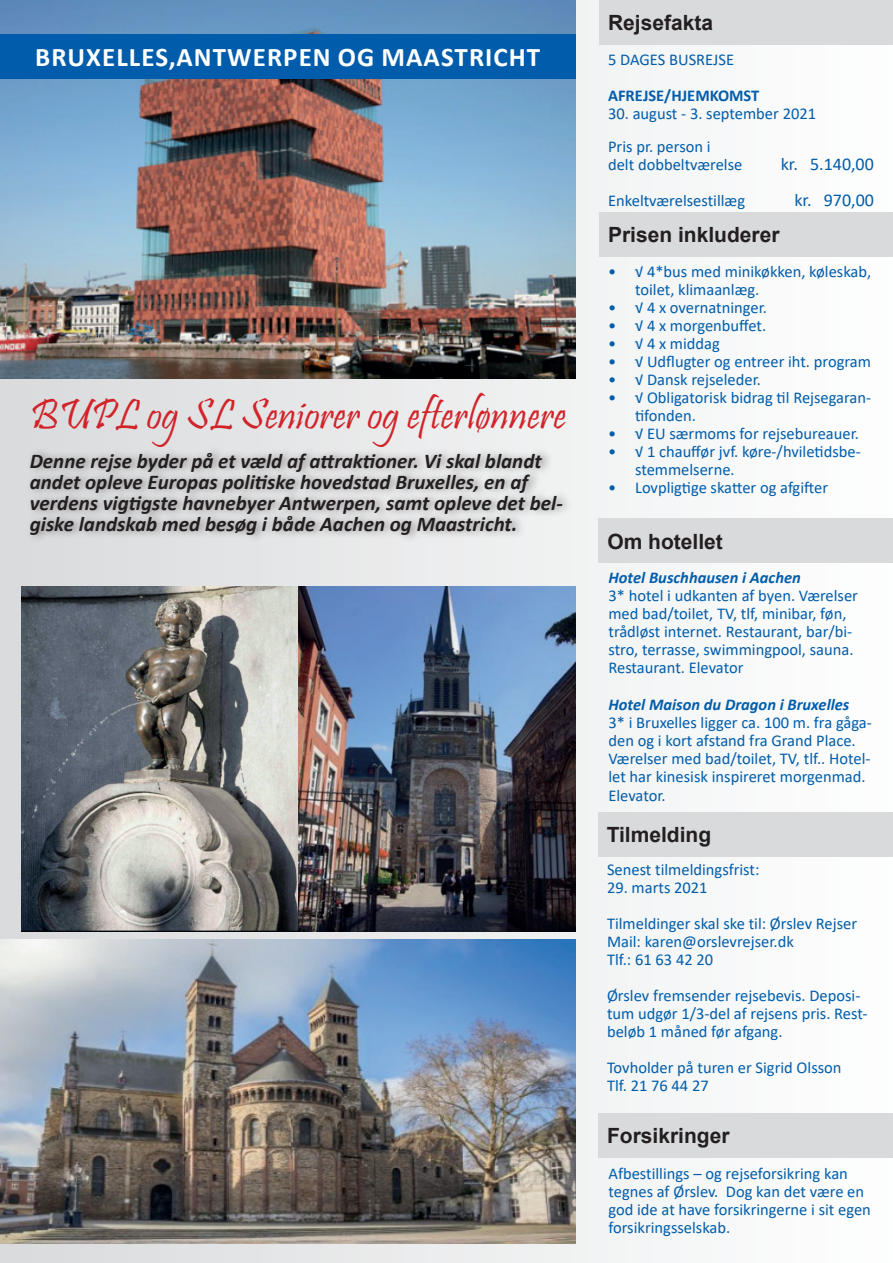
<style>
.page{position:relative;width:893px;height:1263px;background:#fff}
.page>*{position:absolute;margin:0;border:0;box-sizing:border-box;transform-origin:0 0}
.t1{font:43.5px "Pristina";color:#d1232a}
.t2{font:700 27px "Calibri";letter-spacing:.04em;color:#fff}
.t3{font:italic 700 21px/21px "Calibri";color:#231f20}
.t4{font:700 21px "Arial";color:#231f20}
.t5{font:18px "Calibri";color:#015dab}
.t6{font:16.5px/18px "Calibri";color:#015dab}
.t7{font:italic 700 16.5px "Calibri";color:#015dab}
.t8{font:700 16.5px "Calibri";color:#015dab}
</style>
<div class="page">
<div style="left:0;top:0;width:893px;height:1263px;background:linear-gradient(to right,#d5d6d8,#feffff)"></div>
<div style="left:600px;top:0;width:293px;height:45px;background:#d9dadc"></div>
<div style="left:599px;top:519px;width:294px;height:44px;background:#d9dadc"></div>
<div style="left:600px;top:212px;width:293px;height:45px;background:#d9dadc"></div>
<div style="left:27px;top:445px;width:547px;height:98px;background:#231f20;opacity:.44"></div>
<div style="left:598px;top:812px;width:295px;height:44px;background:#d9dadc"></div>
<div style="left:598px;top:1113px;width:295px;height:44px;background:#d9dadc"></div>
<img style="left:0;top:0;width:575px;height:378px">
<div style="left:0;top:34px;width:575px;height:45px;background:#015dab"></div>
<img style="left:0;top:940px;width:575px;height:304px">
<img style="left:21px;top:587px;width:554px;height:344px">
<h2 class="t2" style="left:35px;top:38px;width:507px">BRUXELLES,ANTWERPEN OG MAASTRICHT</h2>
<h1 class="t1" style="left:30px;top:390px;width:537px">BUPL og SL Seniorer og efterlønnere</h1>
<p class="t3" style="left:30px;top:450px;width:535px">Denne rejse byder på et væld af attraktioner. Vi skal blandt andet opleve Europas politiske hovedstad Bruxelles, en af verdens vigtigste havnebyer Antwerpen, samt opleve det bel&shy;giske landskab med besøg i både Aachen og Maastricht.</p>
<p class="t4" style="left:608px;top:8px;width:107px">Rejsefakta</p>
<p class="t6" style="left:608px;top:50px;width:128px">5 DAGES BUSREJSE</p>
<p class="t8" style="left:608px;top:84px;width:153px">AFREJSE/HJEMKOMST</p>
<p class="t6" style="left:608px;top:97px;width:210px;line-height:33px">30. august - 3. september 2021<br>Pris pr. person i</p>
<p class="t6" style="left:608px;top:155px;width:136px">delt dobbeltværelse</p>
<p class="t5" style="left:781px;top:152px;width:95px">kr. 5.140,00</p>
<p class="t6" style="left:608px;top:191px;width:139px">Enkeltværelsestillæg</p>
<p class="t5" style="left:794px;top:188px;width:81px">kr. 970,00</p>
<p class="t4" style="left:608px;top:220px;width:173px">Prisen inkluderer</p>
<p class="t6" style="left:635px;top:262px;width:238px;text-indent:-27px">• √ 4*bus med minikøkken, køleskab, toilet, klimaanlæg.</p>
<p class="t6" style="left:608px;top:298px;width:160px">• √ 4 x overnatninger.</p>
<p class="t6" style="left:608px;top:316px;width:160px">• √ 4 x morgenbuffet.</p>
<p class="t6" style="left:608px;top:334px;width:113px">• √ 4 x middag</p>
<p class="t6" style="left:608px;top:352px;width:264px">• √ Udflugter og entreer iht. program</p>
<p class="t6" style="left:608px;top:370px;width:154px">• √ Dansk rejseleder.</p>
<p class="t6" style="left:635px;top:388px;width:238px;text-indent:-27px">• √ Obligatorisk bidrag til Rejsegaran&shy;tifonden.</p>
<p class="t6" style="left:608px;top:424px;width:252px">• √ EU særmoms for rejsebureauer.</p>
<p class="t6" style="left:635px;top:442px;width:227px;text-indent:-27px">• √ 1 chauffør jvf. køre-/hviletidsbe&shy;stemmelserne.</p>
<p class="t6" style="left:608px;top:478px;width:222px">• Lovpligtige skatter og afgifter</p>
<p class="t4" style="left:607px;top:526px;width:117px">Om hotellet</p>
<p class="t7" style="left:608px;top:565px;width:194px">Hotel Buschhausen i Aachen</p>
<p class="t6" style="left:608px;top:586px;width:251px">3* hotel i udkanten af byen. Værelser med bad/toilet, TV, tlf, minibar, føn, trådløst internet. Restaurant, bar/bi&shy;stro, terrasse, swimmingpool, sauna.<br>Restaurant. Elevator</p>
<p class="t7" style="left:608px;top:693px;width:242px">Hotel Maison du Dragon i Bruxelles</p>
<p class="t6" style="left:608px;top:714px;width:265px">3* i Bruxelles ligger ca. 100 m. fra gåga&shy;den og i kort afstand fra Grand Place.<br>Værelser med bad/toilet, TV, tlf.. Hotel&shy;let har kinesisk inspireret morgenmad.<br>Elevator.</p>
<p class="t4" style="left:607px;top:820px;width:106px">Tilmelding</p>
<p class="t6" style="left:607px;top:860px;width:154px">Senest tilmeldingsfrist:</p>
<p class="t6" style="left:607px;top:869px;width:252px;line-height:36px">29. marts 2021<br>Tilmeldinger skal ske til: Ørslev Rejser</p>
<p class="t6" style="left:607px;top:932px;width:188px">Mail: karen@orslevrejser.dk<br>Tlf.: 61 63 42 20</p>
<p class="t6" style="left:607px;top:986px;width:262px">Ørslev fremsender rejsebevis. Deposi&shy;tum udgør 1/3-del af rejsens pris. Rest&shy;beløb 1 måned før afgang.</p>
<p class="t6" style="left:607px;top:1058px;width:236px">Tovholder på turen er Sigrid Olsson<br>Tlf. 21 76 44 27</p>
<p class="t4" style="left:607px;top:1120px;width:124px">Forsikringer</p>
<p class="t6" style="left:608px;top:1164px;width:264px">Afbestillings – og rejseforsikring kan tegnes af Ørslev. Dog kan det være en god ide at have forsikringerne i sit egen forsikringsselskab.</p>
</div>
